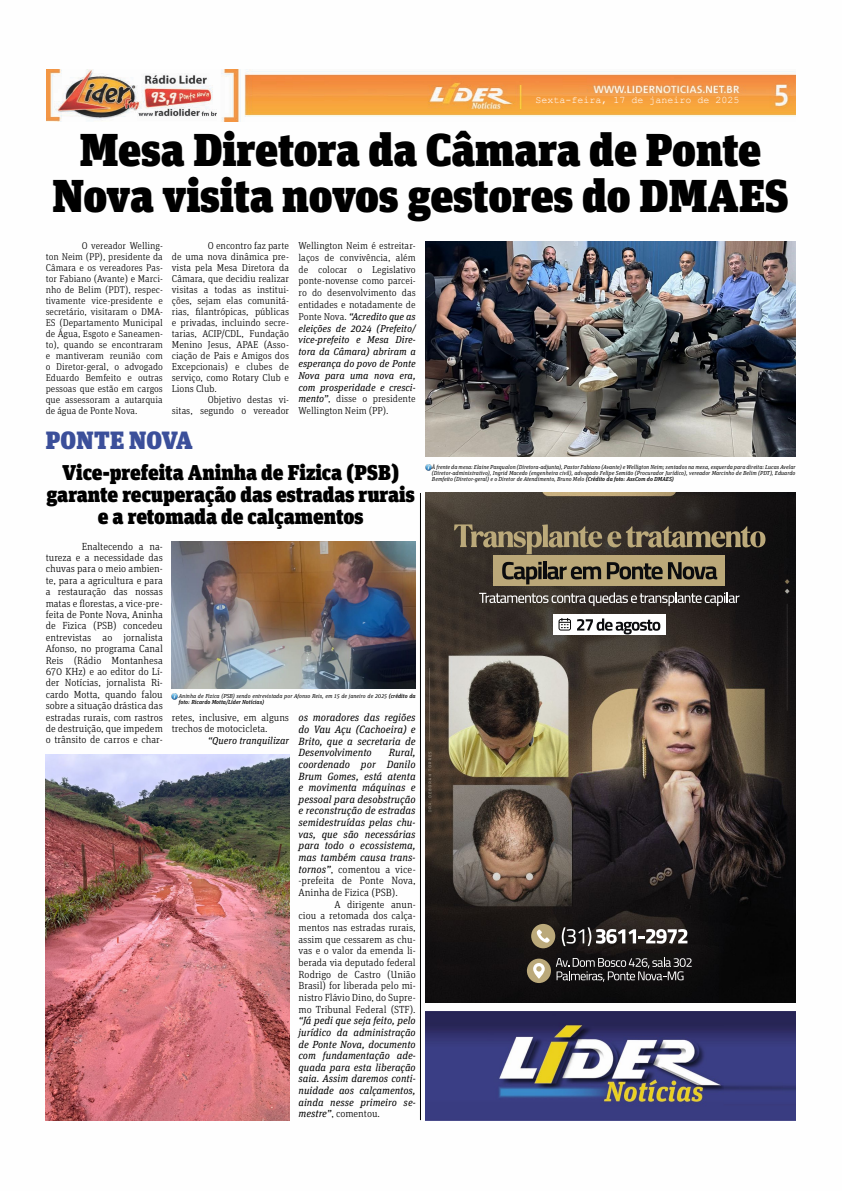
<style>
.page{position:relative;width:842px;height:1191px;background:#fff}
.page>*{position:absolute;margin:0;border:0;box-sizing:border-box;transform-origin:0 0}
.t1{font:900 46px/46px "Unit Slab Pro";color:#000;text-align:center}
.t2{font:900 25px "Unit Slab Pro";letter-spacing:.01em;color:#3b4f9a}
.t3{font:900 21.4px/22px "Unit Slab Pro";color:#000;text-align:center}
.t4{font:italic 10.5px/11.7px "Unit Slab Pro";color:#000;text-align:justify}
.t5{font:300 10.3px/11.4px "Unit Slab Pro";color:#000;text-align:justify}
.t6{font:italic 10.3px/11.7px "Unit Slab Pro";color:#000;text-align:justify}
.t7{font:300 10px/11px "Unit Slab Pro";color:#000;text-align:justify}
.t8{font:10px "Courier New";color:#fff}
.t9{font:italic 10px "Unit Slab Pro";color:#000}
.t10{font:300 9.8px/11px "Unit Slab Pro";color:#000;text-align:justify}
.t11{font:italic 5.8px/6px "Unit Slab Pro";color:#000;text-align:justify}
.s1{font-weight:400;font-style:italic}
.s2{font-weight:500}
.s3{font-weight:300;font-style:normal}
</style>
<div class="page">
<img style="left:46px;top:70px;width:750px;height:52px">
<hr style="left:420px;top:493px;width:1px;height:627px;background:#000">
<img style="left:425px;top:493px;width:370px;height:509px">
<div style="left:494px;top:556px;width:231px;height:30px;background:#bba879"></div>
<hr style="left:543px;top:561px;width:3px;height:18px;background:#0b0c0e">
<svg style="left:502px;top:562px;width:99px;height:22px"></svg>
<svg style="left:607px;top:562px;width:110px;height:17px"></svg>
<div style="left:553px;top:614px;width:112px;height:21px;background:#fff"></div>
<svg style="left:577px;top:618px;width:83px;height:16px"></svg>
<svg style="left:558px;top:618px;width:13px;height:12px"></svg>
<svg style="left:454px;top:524px;width:311px;height:30px;background:#5d5341"></svg>
<svg style="left:479px;top:592px;width:260px;height:14px;background:#605b57"></svg>
<svg style="left:562px;top:927px;width:125px;height:19px"></svg>
<div style="left:531px;top:924px;width:24px;height:24px;background:#bba97a;border-radius:50%"></div>
<svg style="left:537px;top:929px;width:13px;height:13px"></svg>
<svg style="left:556px;top:957px;width:136px;height:24px;background:#434242"></svg>
<div style="left:527px;top:958px;width:24px;height:25px;background:#bba97a;border-radius:50%"></div>
<svg style="left:533px;top:963px;width:12px;height:15px"></svg>
<img style="left:425px;top:241px;width:370px;height:215px">
<img style="left:172px;top:541px;width:244px;height:147px">
<img style="left:46px;top:754px;width:243px;height:366px">
<svg style="left:425px;top:465px;width:6px;height:5px"></svg>
<img style="left:425px;top:1011px;width:370px;height:109px">
<svg style="left:172px;top:694px;width:6px;height:5px"></svg>
<p class="t8" style="left:535px;top:94px;width:206px">Sexta-feira, 17 de janeiro de 2025</p>
<h1 class="t1" style="left:52px;top:124px;width:738px">Mesa Diretora da Câmara de Ponte<br>Nova visita novos gestores do DMAES</h1>
<p class="t7" style="left:172px;top:240px;width:119px;text-indent:36px">O encontro faz parte de uma nova dinâmica pre&shy;vista pela Mesa Diretora da Câmara, que decidiu realizar visitas a todas as institui&shy;ções, sejam elas comunitá&shy;rias, filantrópicas, públicas e privadas, incluindo secre&shy;tarias, ACIP/CDL, Fundação Menino Jesus, APAE (Asso&shy;ciação de Pais e Amigos dos Excepcionais) e clubes de serviço, como Rotary Club e Lions Club.</p>
<p class="t7" style="left:172px;top:394px;width:119px;text-align:right">Objetivo destas vi-<br>sitas, segundo o vereador</p>
<p class="t10" style="left:46px;top:240px;width:119px;text-indent:36px">O vereador Welling&shy;ton Neim (PP), presidente da Câmara e os vereadores Pas&shy;tor Fabiano (Avante) e Marci&shy;nho de Belim (PDT), respec&shy;tivamente vice-presidente e secretário, visitaram o DMA-ES (Departamento Municipal de Água, Esgoto e Saneamen&shy;to), quando se encontraram e mantiveram reunião com o Diretor-geral, o advogado Eduardo Bemfeito e outras pessoas que estão em cargos que assessoram a autarquia de água de Ponte Nova.</p>
<p class="t7" style="left:299px;top:239px;width:119px;line-height:11.8px">Wellington Neim é estreitar&shy;laços de convivência, além de colocar o Legislativo ponte-novense como parcei&shy;ro do desenvolvimento das entidades e notadamente de Ponte Nova. <span class="s1">“Acredito que as eleições de 2024 (Prefeito/ vice-prefeito e Mesa Dire&shy;tora da Câmara) abriram a esperança do povo de Ponte Nova para uma nova era, com prosperidade e cresci&shy;mento”</span>, disse o presidente Wellington Neim (PP).</p>
<h2 class="t2" style="left:46px;top:422px;width:149px">PONTE NOVA</h2>
<h3 class="t3" style="left:47px;top:460px;width:370px">Vice-prefeita Aninha de Fizica (PSB) garante recuperação das estradas rurais e a retomada de calçamentos</h3>
<p class="t5" style="left:46px;top:540px;width:119px;text-indent:36px">Enaltecendo a na&shy;tureza e a necessidade das chuvas para o meio ambien&shy;te, para a agricultura e para a restauração das nossas matas e florestas, a vice-pre&shy;feita de Ponte Nova, Aninha de Fizica (PSB) concedeu entrevistas ao jornalista Afonso, no programa Canal Reis (Rádio Montanhesa 670 KHz) e ao editor do Lí&shy;der Notícias, jornalista Ri&shy;cardo Motta, quando falou sobre a situação drástica das estradas rurais, com rastros de destruição, que impedem o trânsito de carros e char-</p>
<p class="t11" style="left:179px;top:693px;width:238px;line-height:5.6px">Aninha de Fizica (PSB) sendo entrevistada por Afonso Reis, em 15 de janeiro de 2025 <span class="s2">(crédito da foto: Ricardo Motta/Líder Notícias)</span></p>
<p class="t5" style="left:172px;top:711px;width:119px">retes, inclusive, em alguns trechos de motocicleta.</p>
<p class="t9" style="left:208px;top:733px;width:83px">“Quero tranquilizar</p>
<p class="t4" style="left:298px;top:711px;width:119px">os moradores das regiões do Vau Açu (Cachoeira) e Brito, que a secretaria de Desenvolvimento</p>
<p class="t4" style="left:298px;top:746px;width:119px;text-indent:90px">Rural, coordenado por Danilo Brum Gomes, está atenta e movimenta máquinas e pessoal para desobstrução e reconstrução de estradas semidestruídas pelas chu&shy;vas, que são necessárias para todo o ecossistema, mas também causa trans&shy;tornos”<span class="s3">, comentou a vice--prefeita de Ponte Nova, Aninha de Fizica (PSB).</span></p>
<p class="t5" style="left:298px;top:898px;width:119px;line-height:11.7px;text-indent:36px">A dirigente anun&shy;ciou a retomada dos calça&shy;mentos nas estradas rurais, assim que cessarem as chu&shy;vas e o valor da emenda li&shy;berada via deputado federal Rodrigo de Castro (União Brasil) for liberada pelo mi&shy;nistro Flávio Dino, do Supre&shy;mo Tribunal Federal (STF).</p>
<p class="t6" style="left:298px;top:1014px;width:119px">“Já pedi que seja feito, pelo jurídico da administração de Ponte Nova, documento com fundamentação ade&shy;quada para esta liberação saia. Assim daremos conti&shy;nuidade aos calçamentos, ainda nesse primeiro se&shy;mestre”<span class="s3">, comentou.</span></p>
<p class="t11" style="left:432px;top:464px;width:365px">À frente da mesa: Elaine Pasqualon (Diretora-adjunta), Pastor Fabiano (Avante) e Welligton Neim; sentados na mesa, esquerda para direita: Lucas Avelar (Diretor-administrativo), Ingrid Macedo (engenheira civil), advogado Felipe Semião (Procurador Jurídico), vereador Marcinho de Belim (PDT), Eduardo Bemfeito (Diretor-geral) e o Diretor de Atendimento, Bruno Melo <span class="s2">(Crédito da foto: AssCom do DMAES)</span></p>
</div>
